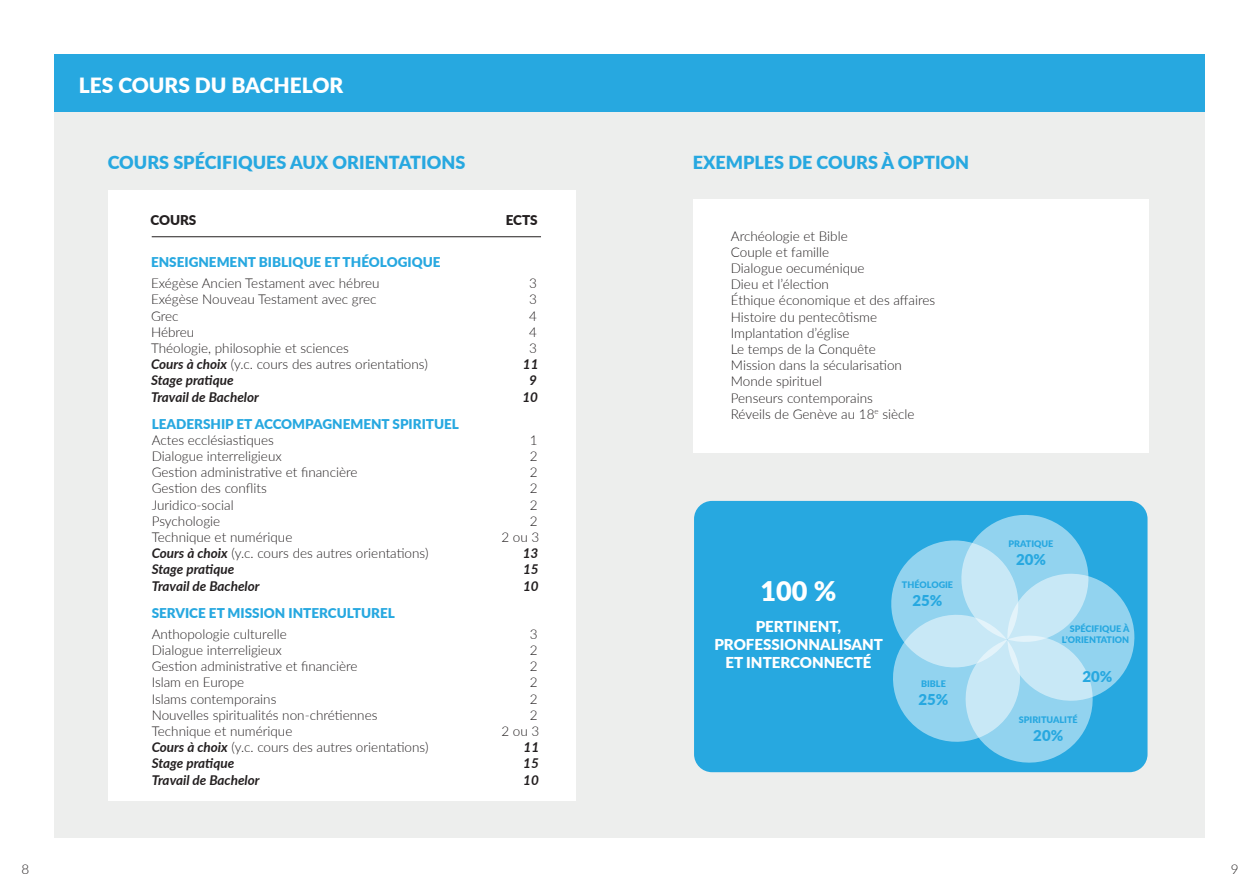
<style>
.page{position:relative;width:1259px;height:893px;background:#fff}
.page>*{position:absolute;margin:0;border:0;box-sizing:border-box;transform-origin:0 0}
.t1{font:900 27.15px "Lato";color:#fff}
.t2{font:900 21px "Lato";color:#fff}
.t3{font:900 18px "Lato";color:#27a8e0}
.t4{font:900 15px/18px "Lato";color:#fff;text-align:center}
.t5{font:900 15px "Lato";color:#27a8e0}
.t6{font:300 13.5px/16.2px "Lato";color:#231f20}
.t7{font:italic 700 13.5px "Lato";color:#231f20}
.t8{font:900 13.5px "Lato";color:#27a8e0}
.t9{font:900 13.5px "Lato";color:#231f20}
.t10{font:900 9px/10.8px "Lato";color:#27a8e0;text-align:right}
.s1{font-weight:700;font-style:italic}
</style>
<div class="page">
<div style="left:54px;top:111px;width:1151px;height:727px;background:#edeeed"></div>
<div style="left:108px;top:190px;width:467px;height:611px;background:#fff"></div>
<div style="left:54px;top:54px;width:1151px;height:57px;background:#27a8e0"></div>
<div style="left:692px;top:199px;width:456px;height:253px;background:#fff"></div>
<hr style="left:152px;top:236px;width:389px;height:1px;background:#231f20">
<div style="left:694px;top:501px;width:453px;height:271px;background:#27a8e0;border-radius:18px"></div>
<svg style="left:891px;top:515px;width:244px;height:248px"></svg>
<h2 class="t2" style="left:79px;top:70px;width:266px">LES COURS DU BACHELOR</h2>
<h3 class="t3" style="left:108px;top:149px;width:359px">COURS SPÉCIFIQUES AUX ORIENTATIONS</h3>
<p class="t9" style="left:150px;top:210px;width:48px">COURS</p>
<p class="t9" style="left:506px;top:210px;width:34px">ECTS</p>
<p class="t8" style="left:151px;top:252px;width:291px">ENSEIGNEMENT BIBLIQUE ET THÉOLOGIQUE</p>
<p class="t6" style="left:151px;top:275px;width:230px">Exégèse Ancien Testament avec hébreu</p>
<p class="t6" style="left:529px;top:275px;width:9px">3</p>
<p class="t6" style="left:151px;top:291px;width:227px">Exégèse Nouveau Testament avec grec</p>
<p class="t6" style="left:529px;top:291px;width:9px">3</p>
<p class="t6" style="left:151px;top:307px;width:29px">Grec</p>
<p class="t6" style="left:529px;top:307px;width:9px">4</p>
<p class="t6" style="left:151px;top:323px;width:45px">Hébreu</p>
<p class="t6" style="left:529px;top:323px;width:9px">4</p>
<p class="t6" style="left:151px;top:340px;width:199px">Théologie, philosophie et sciences</p>
<p class="t6" style="left:529px;top:340px;width:9px">3</p>
<p class="t6" style="left:151px;top:356px;width:278px"><span class="s1">Cours à choix</span> (y.c. cours des autres orientations)</p>
<p class="t7" style="left:523px;top:354px;width:17px">11</p>
<p class="t7" style="left:151px;top:371px;width:84px">Stage pratique</p>
<p class="t7" style="left:529px;top:371px;width:9px">9</p>
<p class="t7" style="left:151px;top:387px;width:109px">Travail de Bachelor</p>
<p class="t7" style="left:522px;top:387px;width:17px">10</p>
<p class="t8" style="left:152px;top:414px;width:309px">LEADERSHIP ET ACCOMPAGNEMENT SPIRITUEL</p>
<p class="t6" style="left:152px;top:431px;width:124px">Actes ecclésiastiques</p>
<p class="t6" style="left:530px;top:431px;width:9px">1</p>
<p class="t6" style="left:152px;top:448px;width:131px">Dialogue interreligieux</p>
<p class="t6" style="left:530px;top:448px;width:9px">2</p>
<p class="t6" style="left:152px;top:464px;width:207px">Gestion administrative et financière</p>
<p class="t6" style="left:530px;top:464px;width:9px">2</p>
<p class="t6" style="left:152px;top:480px;width:117px">Gestion des conflits</p>
<p class="t6" style="left:530px;top:480px;width:9px">2</p>
<p class="t6" style="left:152px;top:496px;width:83px">Juridico-social</p>
<p class="t6" style="left:530px;top:496px;width:9px">2</p>
<p class="t6" style="left:152px;top:512px;width:70px">Psychologie</p>
<p class="t6" style="left:530px;top:512px;width:9px">2</p>
<p class="t6" style="left:152px;top:529px;width:142px">Technique et numérique</p>
<p class="t6" style="left:501px;top:529px;width:39px">2 ou 3</p>
<p class="t6" style="left:152px;top:545px;width:278px"><span class="s1">Cours à choix</span> (y.c. cours des autres orientations)</p>
<p class="t7" style="left:523px;top:543px;width:17px">13</p>
<p class="t7" style="left:152px;top:560px;width:84px">Stage pratique</p>
<p class="t7" style="left:523px;top:560px;width:17px">15</p>
<p class="t7" style="left:152px;top:576px;width:109px">Travail de Bachelor</p>
<p class="t7" style="left:523px;top:576px;width:17px">10</p>
<p class="t8" style="left:152px;top:603px;width:245px">SERVICE ET MISSION INTERCULTUREL</p>
<p class="t6" style="left:152px;top:625px;width:137px">Anthopologie culturelle</p>
<p class="t6" style="left:530px;top:625px;width:9px">3</p>
<p class="t6" style="left:152px;top:641px;width:131px">Dialogue interreligieux</p>
<p class="t6" style="left:530px;top:641px;width:9px">2</p>
<p class="t6" style="left:152px;top:658px;width:207px">Gestion administrative et financière</p>
<p class="t6" style="left:530px;top:658px;width:9px">2</p>
<p class="t6" style="left:152px;top:674px;width:94px">Islam en Europe</p>
<p class="t6" style="left:530px;top:674px;width:9px">2</p>
<p class="t6" style="left:152px;top:690px;width:126px">Islams contemporains</p>
<p class="t6" style="left:530px;top:690px;width:9px">2</p>
<p class="t6" style="left:152px;top:706px;width:227px">Nouvelles spiritualités non-chrétiennes</p>
<p class="t6" style="left:530px;top:706px;width:9px">2</p>
<p class="t6" style="left:152px;top:722px;width:142px">Technique et numérique</p>
<p class="t6" style="left:501px;top:722px;width:39px">2 ou 3</p>
<p class="t6" style="left:152px;top:739px;width:278px"><span class="s1">Cours à choix</span> (y.c. cours des autres orientations)</p>
<p class="t7" style="left:523px;top:737px;width:17px">11</p>
<p class="t7" style="left:152px;top:753px;width:84px">Stage pratique</p>
<p class="t7" style="left:523px;top:753px;width:17px">15</p>
<p class="t7" style="left:152px;top:770px;width:109px">Travail de Bachelor</p>
<p class="t7" style="left:523px;top:770px;width:17px">10</p>
<h3 class="t3" style="left:692px;top:149px;width:278px">EXEMPLES DE COURS À OPTION</h3>
<p class="t6" style="left:731px;top:227px;width:206px">Archéologie et Bible<br>Couple et famille<br>Dialogue oecuménique<br>Dieu et l’élection<br>Éthique économique et des affaires<br>Histoire du pentecôtisme<br>Implantation d’église<br>Le temps de la Conquête<br>Mission dans la sécularisation<br>Monde spirituel<br>Penseurs contemporains<br>Réveils de Genève au 18<sup>e</sup> siècle</p>
<h1 class="t1" style="left:760px;top:570px;width:78px">100 %</h1>
<p class="t4" style="left:714px;top:617px;width:170px">PERTINENT,<br>PROFESSIONNALISANT<br>ET INTERCONNECTÉ</p>
<p class="t10" style="left:902px;top:579px;width:53px">THÉOLOGIE</p>
<p class="t5" style="left:912px;top:589px;width:31px">25%</p>
<p class="t10" style="left:921px;top:678px;width:26px">BIBLE</p>
<p class="t5" style="left:918px;top:688px;width:31px">25%</p>
<p class="t10" style="left:1008px;top:538px;width:46px">PRATIQUE</p>
<p class="t5" style="left:1016px;top:548px;width:31px">20%</p>
<p class="t10" style="left:1062px;top:623px;width:69px">SPÉCIFIQUE À<br>L’ORIENTATION</p>
<p class="t5" style="left:1082px;top:665px;width:31px">20%</p>
<p class="t10" style="left:1019px;top:714px;width:60px">SPIRITUALITÉ</p>
<p class="t5" style="left:1033px;top:724px;width:31px">20%</p>
<p class="t6" style="left:22px;top:861px;width:9px">8</p>
<p class="t6" style="left:1231px;top:861px;width:9px">9</p>
</div>
